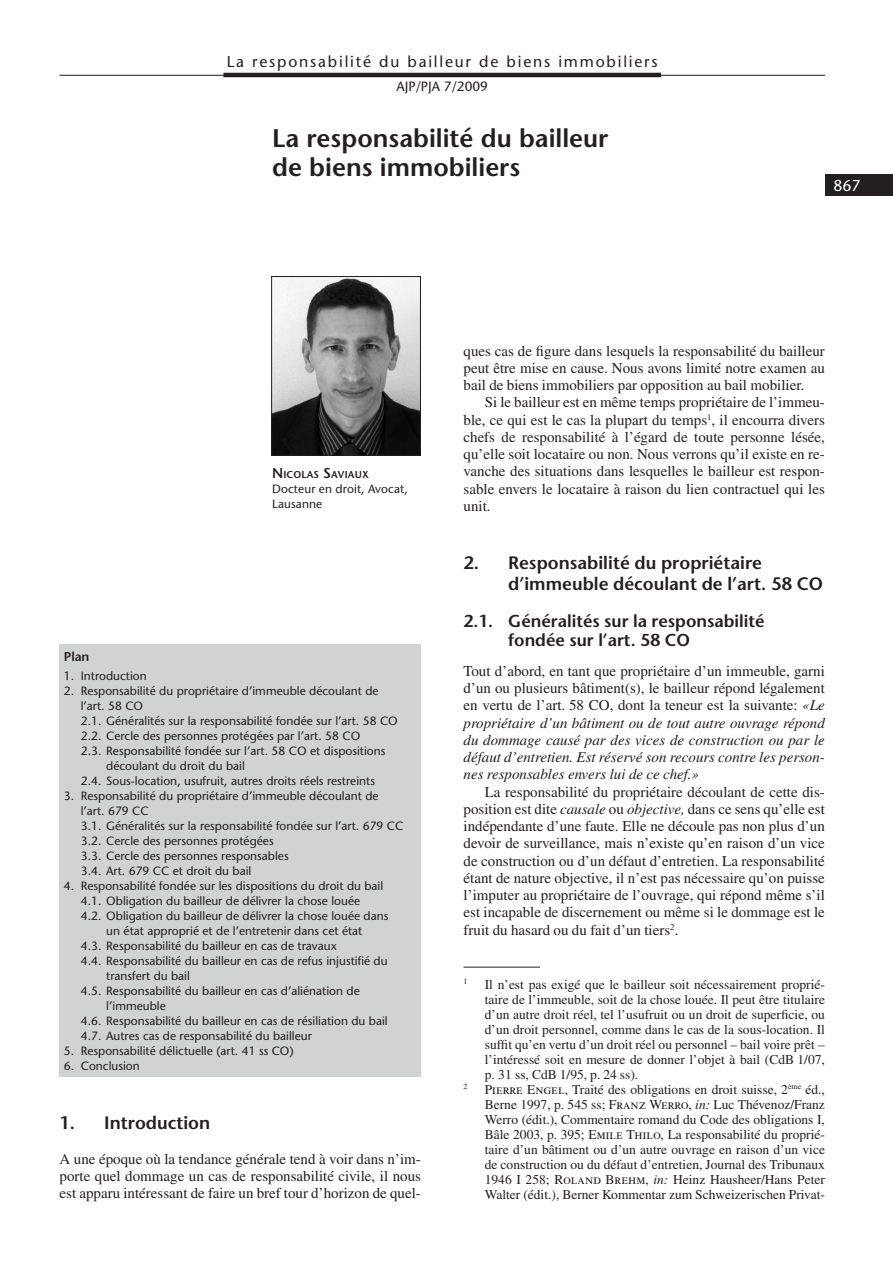
<style>
.page{position:relative;width:893px;height:1263px;background:#fff}
.page>*{position:absolute;margin:0;border:0;box-sizing:border-box;transform-origin:0 0}
._01_Titel_Beitrag{font:600 25.5px/28.5px "Stone Sans Std";color:#231f20}
._20_Titel_I{font:600 18px/20.2px "Stone Sans Std";color:#231f20}
._21_Titel_A__nach_Ti{font:600 17.25px/18.8px "Stone Sans Std";color:#231f20}
._150_Kopfzeile{font:500 15.75px "Stone Sans Std";letter-spacing:.115em;color:#231f20}
._160_Seitenzahl_re{font:500 15.75px "Stone Sans Std";color:#fff}
._31_Grundtext_mit_Ei{font:15px/17.2px "Times LT Std";color:#231f20;text-align:justify}
._30_Grundtext_ohne_E{font:italic 15px/17.2px "Times LT Std";color:#231f20;text-align:justify}
._30_Grundtext_ohne_E-2{font:15px/17.2px "Times LT Std";color:#231f20;text-align:justify}
._71_Fussnoten{font:13.5px/15px "Times LT Std";color:#231f20;text-align:justify}
._70_Fussnoten_mit_Li{font:13.5px/15px "Times LT Std";color:#231f20;text-align:justify}
.t1{font:500 13.5px "Stone Sans Std";color:#231f20}
._10_Inhaltsverz_Tite{font:600 12.75px "Stone Sans Std";color:#231f20}
._12_Inhaltsverz_A{font:500 12px/15px "Stone Sans Std";color:#231f20}
._11_Inhaltsverz_I{font:500 12px/15px "Stone Sans Std";color:#231f20}
._120_Legende_Autoren{font:500 12px/15px "Stone Sans Std";letter-spacing:.01em;color:#231f20}
._120_Legende_Autoren-2{font:600 10.05px "Stone Sans Std";letter-spacing:.015em;color:#231f20}
._70_Fussnoten_mit_Li-2{font:7.8px "Times LT Std";color:#231f20}
._71_Fussnoten-2{font:7.8px "Times LT Std";color:#231f20}
.s1{font-size:14.25px}
.s2{font-style:normal}
.s3{font-style:italic}
</style>
<div class="page">
<hr style="left:223px;top:73px;width:438px;height:4px;background:#231f20">
<hr style="left:60px;top:75px;width:765px;height:1px;background:#231f20">
<div style="left:825px;top:174px;width:68px;height:22px;background:#231f20"></div>
<div style="left:59px;top:645px;width:362px;height:432px;background:#d1d2d4"></div>
<img style="left:273px;top:278px;width:146px;height:175px">
<div style="left:271px;top:276px;width:150px;height:179px;border:1px solid #231f20"></div>
<hr style="left:463px;top:967px;width:77px;height:1px;background:#231f20">
<p class="_150_Kopfzeile" style="left:227px;top:52px;width:432px">La responsabilité du bailleur de biens immobiliers</p>
<p class="t1" style="left:396px;top:79px;width:93px">AJP/PJA 7/2009</p>
<p class="_01_Titel_Beitrag" style="left:272px;top:124px;width:338px">La responsabilité du bailleur de biens immobiliers</p>
<p class="_160_Seitenzahl_re" style="left:833px;top:176px;width:29px">867</p>
<p class="_120_Legende_Autoren-2" style="left:272px;top:468px;width:98px"><span class="s1">N</span>icolas <span class="s1">S</span>aviaux</p>
<p class="_120_Legende_Autoren" style="left:272px;top:481px;width:137px">Docteur en droit, Avocat,<br>Lausanne</p>
<p class="_10_Inhaltsverz_Tite" style="left:64px;top:649px;width:27px">Plan</p>
<p class="_11_Inhaltsverz_I" style="left:64px;top:668px;width:85px">1. Introduction</p>
<p class="_11_Inhaltsverz_I" style="left:81px;top:683px;width:299px;text-indent:-17px">2. Responsabilité du propriétaire d’immeuble découlant de l’art. 58 CO</p>
<p class="_12_Inhaltsverz_A" style="left:81px;top:713px;width:318px">2.1. Généralités sur la responsabilité fondée sur l’art. 58 CO</p>
<p class="_12_Inhaltsverz_A" style="left:81px;top:728px;width:281px">2.2. Cercle des personnes protégées par l’art. 58 CO</p>
<p class="_12_Inhaltsverz_A" style="left:106px;top:743px;width:281px;text-indent:-26px">2.3. Responsabilité fondée sur l’art. 58 CO et dispositions découlant du droit du bail</p>
<p class="_12_Inhaltsverz_A" style="left:81px;top:773px;width:296px">2.4. Sous-location, usufruit, autres droits réels restreints</p>
<p class="_11_Inhaltsverz_I" style="left:81px;top:788px;width:299px;text-indent:-17px">3. Responsabilité du propriétaire d’immeuble découlant de l’art. 679 CC</p>
<p class="_12_Inhaltsverz_A" style="left:81px;top:818px;width:324px">3.1. Généralités sur la responsabilité fondée sur l’art. 679 CC</p>
<p class="_12_Inhaltsverz_A" style="left:81px;top:833px;width:194px">3.2. Cercle des personnes protégées</p>
<p class="_12_Inhaltsverz_A" style="left:81px;top:848px;width:209px">3.3. Cercle des personnes responsables</p>
<p class="_12_Inhaltsverz_A" style="left:81px;top:863px;width:172px">3.4. Art. 679 CC et droit du bail</p>
<p class="_11_Inhaltsverz_I" style="left:64px;top:878px;width:321px">4. Responsabilité fondée sur les dispositions du droit du bail</p>
<p class="_12_Inhaltsverz_A" style="left:81px;top:893px;width:281px">4.1. Obligation du bailleur de délivrer la chose louée</p>
<p class="_12_Inhaltsverz_A" style="left:81px;top:908px;width:309px;text-align:center">4.2. Obligation du bailleur de délivrer la chose louée dans un état approprié et de l’entretenir dans cet état</p>
<p class="_12_Inhaltsverz_A" style="left:81px;top:938px;width:258px">4.3. Responsabilité du bailleur en cas de travaux</p>
<p class="_12_Inhaltsverz_A" style="left:106px;top:953px;width:283px;text-indent:-26px">4.4. Responsabilité du bailleur en cas de refus injustifié du transfert du bail</p>
<p class="_12_Inhaltsverz_A" style="left:106px;top:983px;width:255px;text-indent:-26px">4.5. Responsabilité du bailleur en cas d’aliénation de l’immeuble</p>
<p class="_12_Inhaltsverz_A" style="left:81px;top:1013px;width:308px">4.6. Responsabilité du bailleur en cas de résiliation du bail</p>
<p class="_12_Inhaltsverz_A" style="left:81px;top:1028px;width:233px">4.7. Autres cas de responsabilité du bailleur</p>
<p class="_11_Inhaltsverz_I" style="left:64px;top:1043px;width:231px">5. Responsabilité délictuelle (art. 41 ss CO)</p>
<p class="_11_Inhaltsverz_I" style="left:64px;top:1058px;width:78px">6. Conclusion</p>
<p class="_20_Titel_I" style="left:60px;top:1112px;width:152px">1. Introduction</p>
<p class="_30_Grundtext_ohne_E-2" style="left:60px;top:1150px;width:363px">A une époque où la tendance générale tend à voir dans n’im&shy;porte quel dommage un cas de responsabilité civile, il nous est apparu intéressant de faire un bref tour d’horizon de quel-</p>
<p class="_30_Grundtext_ohne_E-2" style="left:463px;top:342px;width:363px">ques cas de figure dans lesquels la responsabilité du bailleur peut être mise en cause. Nous avons limité notre examen au bail de biens immobiliers par opposition au bail mobilier.</p>
<p class="_31_Grundtext_mit_Ei" style="left:463px;top:394px;width:363px;text-indent:21px">Si le bailleur est en même temps propriétaire de l’immeu&shy;ble, ce qui est le cas la plupart du temps<sup>1</sup>, il encourra divers chefs de responsabilité à l’égard de toute personne lésée, qu’elle soit locataire ou non. Nous verrons qu’il existe en re&shy;vanche des situations dans lesquelles le bailleur est respon&shy;sable envers le locataire à raison du lien contractuel qui les unit.</p>
<p class="_20_Titel_I" style="left:508px;top:553px;width:316px;text-indent:-45px">2. Responsabilité du propriétaire d’immeuble découlant de l’art. 58 CO</p>
<p class="_21_Titel_A__nach_Ti" style="left:508px;top:612px;width:258px;text-indent:-45px">2.1. Généralités sur la responsabilité fondée sur l’art. 58 CO</p>
<p class="_30_Grundtext_ohne_E" style="left:463px;top:662px;width:363px"><span class="s2">Tout d’abord, en tant que propriétaire d’un immeuble, garni d’un ou plusieurs bâtiment(s), le bailleur répond légalement en vertu de l’art. 58 CO, dont la teneur est la suivante:</span> «Le propriétaire d’un bâtiment ou de tout autre ouvrage répond du dommage causé par des vices de construction ou par le défaut d’entretien. Est réservé son recours contre les person&shy;nes responsables envers lui de ce chef.»</p>
<p class="_31_Grundtext_mit_Ei" style="left:463px;top:783px;width:363px;text-indent:21px">La responsabilité du propriétaire découlant de cette dis&shy;position est dite <span class="s3">causale</span> ou <span class="s3">objective,</span> dans ce sens qu’elle est indépendante d’une faute. Elle ne découle pas non plus d’un devoir de surveillance, mais n’existe qu’en raison d’un vice de construction ou d’un défaut d’entretien. La responsabilité étant de nature objective, il n’est pas nécessaire qu’on puisse l’imputer au propriétaire de l’ouvrage, qui répond même s’il est incapable de discernement ou même si le dommage est le fruit du hasard ou du fait d’un tiers<sup>2</sup>.</p>
<p class="_70_Fussnoten_mit_Li-2" style="left:463px;top:977px;width:5px">1</p>
<p class="_70_Fussnoten_mit_Li" style="left:485px;top:976px;width:342px">Il n’est pas exigé que le bailleur soit nécessairement proprié&shy;taire de l’immeuble, soit de la chose louée. Il peut être titulaire d’un autre droit réel, tel l’usufruit ou un droit de superficie, ou d’un droit personnel, comme dans le cas de la sous-location. Il suffit qu’en vertu d’un droit réel ou personnel – bail voire prêt – l’intéressé soit en mesure de donner l’objet à bail (CdB 1/07, p. 31 ss, CdB 1/95, p. 24 ss).</p>
<p class="_71_Fussnoten-2" style="left:463px;top:1082px;width:5px">2</p>
<p class="_71_Fussnoten" style="left:485px;top:1081px;width:342px">Pierre Engel, Traité des obligations en droit suisse, 2<sup>ème</sup> éd., Berne 1997, p. 545 ss; Franz Werro, <span class="s3">in:</span> Luc Thévenoz/Franz Werro (édit.), Commentaire romand du Code des obligations I, Bâle 2003, p. 395; Emile Thilo, La responsabilité du proprié&shy;taire d’un bâtiment ou d’un autre ouvrage en raison d’un vice de construction ou du défaut d’entretien, Journal des Tribunaux 1946 I 258; Roland Brehm, <span class="s3">in:</span> Heinz Hausheer/Hans Peter Walter (édit.), Berner Kommentar zum Schweizerischen Privat--</p>
</div>
